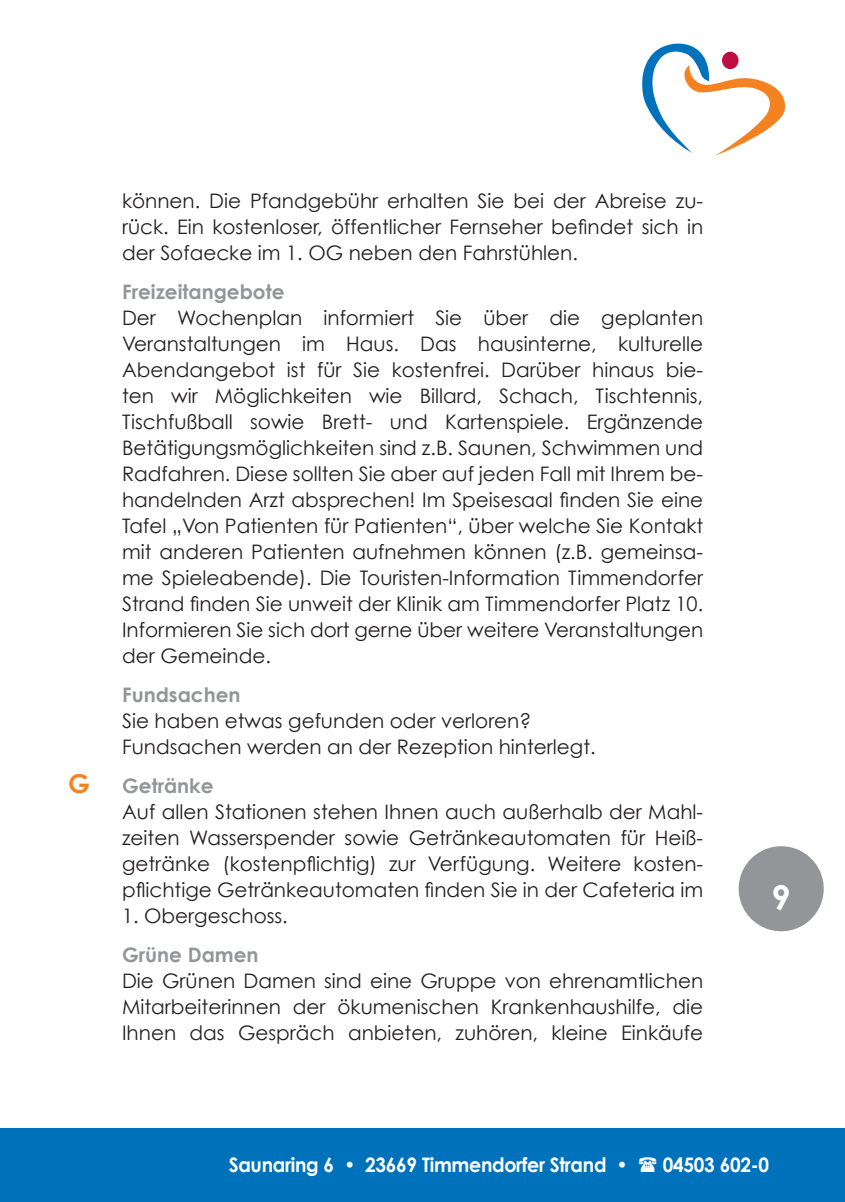
<style>
.page{position:relative;width:845px;height:1202px;background:#fff}
.page>*{position:absolute;margin:0;border:0;box-sizing:border-box;transform-origin:0 0}
.t1{font:700 34.2px "Century Gothic";color:#fff}
.t2{font:20px/26px "Century Gothic";color:#231f20;text-align:justify}
.t3{font:700 20px "Century Gothic";letter-spacing:-.015em;color:#fff;scale:.95 1}
.t4{font:700 20px "Century Gothic";color:#939598}
.s1{font-weight:700;font-size:26px;color:#f58220}
.s2{font-weight:700;color:#939598}
</style>
<div class="page">
<div style="left:0;top:1128px;width:845px;height:74px;background:#0072bc"></div>
<div style="left:738px;top:846px;width:85px;height:85px;background:#939598;border-radius:50%"></div>
<svg style="left:642px;top:44px;width:143px;height:112px"></svg>
<p class="t2" style="left:122px;top:189px;width:582px">können. Die Pfandgebühr erhalten Sie bei der Abreise zu&shy;rück. Ein kostenloser, öffentlicher Fernseher befindet sich in der Sofaecke im 1. OG neben den Fahrstühlen.</p>
<p class="t4" style="left:122px;top:283px;width:164px">Freizeitangebote</p>
<p class="t2" style="left:122px;top:306px;width:582px">Der Wochenplan informiert Sie über die geplanten Veranstaltungen im Haus. Das hausinterne, kulturelle Abendangebot ist für Sie kostenfrei. Darüber hinaus bie&shy;ten wir Möglichkeiten wie Billard, Schach, Tischtennis, Tischfußball sowie Brett- und Kartenspiele. Ergänzende Betätigungsmöglichkeiten sind z.B. Saunen, Schwimmen und Radfahren. Diese sollten Sie aber auf jeden Fall mit Ihrem be&shy;handelnden Arzt absprechen! Im Speisesaal finden Sie eine Tafel „Von Patienten für Patienten“, über welche Sie Kontakt mit anderen Patienten aufnehmen können (z.B. gemeinsa&shy;me Spieleabende). Die Touristen-Information Timmendorfer Strand finden Sie unweit der Klinik am Timmendorfer Platz 10.<br>Informieren Sie sich dort gerne über weitere Veranstaltungen der Gemeinde.</p>
<p class="t4" style="left:122px;top:686px;width:120px">Fundsachen</p>
<p class="t2" style="left:122px;top:709px;width:475px">Sie haben etwas gefunden oder verloren?<br>Fundsachen werden an der Rezeption hinterlegt.</p>
<p class="t2" style="left:122px;top:774px;width:582px;text-align:left;text-indent:-54px"><span class="s1">G</span> <span class="s2">Getränke<br></span>Auf allen Stationen stehen Ihnen auch außerhalb der Mahl&shy;zeiten Wasserspender sowie Getränkeautomaten für Heiß&shy;getränke (kostenpflichtig) zur Verfügung. Weitere kosten&shy;pflichtige Getränkeautomaten finden Sie in der Cafeteria im</p>
<p class="t2" style="left:122px;top:904px;width:167px">1. Obergeschoss.</p>
<p class="t4" style="left:122px;top:946px;width:138px">Grüne Damen</p>
<p class="t2" style="left:122px;top:969px;width:582px">Die Grünen Damen sind eine Gruppe von ehrenamtlichen Mitarbeiterinnen der ökumenischen Krankenhaushilfe, die Ihnen das Gespräch anbieten, zuhören, kleine Einkäufe</p>
<h1 class="t1" style="left:771px;top:883px;width:21px">9</h1>
<p class="t3" style="left:229px;top:1157px;width:421px">Saunaring 6 • 23669 Timmendorfer Strand •</p>
<p class="t3" style="left:663px;top:1157px;width:113px">04503 602-0</p>
</div>
